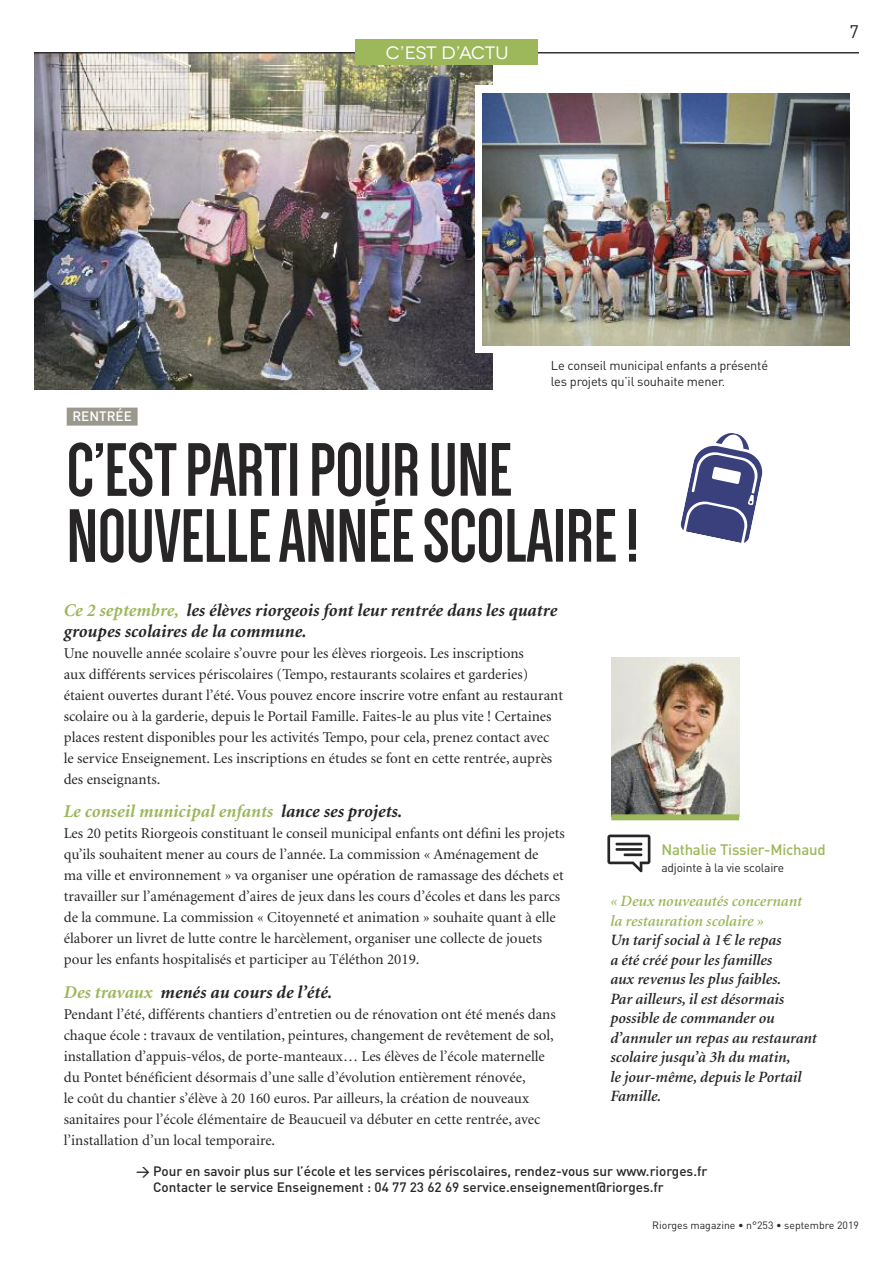
<style>
.page{position:relative;width:893px;height:1263px;background:#fff}
.page>*{position:absolute;margin:0;border:0;box-sizing:border-box;transform-origin:0 0}
.t1{font:700 78px/66px "Dense";color:#272526}
.t2{font:italic 700 18px/21px "Minion";color:#272526}
.t3{font:italic 700 18px "Minion";color:#9cb85b}
.t4{font:18px "Novecentowide";letter-spacing:-.02em;color:#fff}
.t5{font:18px "DIN";color:#272526}
.t6{font:italic 600 15.75px/19.5px "Minion";color:#272526}
.t7{font:15px/21px "Minion";color:#272526}
.t8{font:500 15px "DIN";letter-spacing:-.015em;color:#9cb85b}
.t9{font:500 13.5px/16.2px "DIN";color:#272526}
.t10{font:500 13.5px "DIN";color:#fff}
.t11{font:12.75px/16.5px "DIN";letter-spacing:-.015em;color:#272526}
.t12{font:12px "DIN";letter-spacing:-.015em;color:#272526}
.t13{font:10.5px "DIN Pro";color:#272526}
.s1{color:#9b998e}
.s2{color:#9cb85b}
.s3{color:#272526}
.s4{font-family:"Euro Mono";font-weight:400}
</style>
<div class="page">
<img style="left:34px;top:53px;width:458px;height:336px">
<hr style="left:34px;top:52px;width:825px;height:1px;background:#272526">
<div style="left:355px;top:39px;width:183px;height:26px;background:#9cb85b"></div>
<div style="left:67px;top:408px;width:71px;height:18px;background:#9b998e"></div>
<svg style="left:680px;top:433px;width:83px;height:110px"></svg>
<div style="left:475px;top:86px;width:400px;height:267px;background:#fff"></div>
<img style="left:483px;top:93px;width:366px;height:253px">
<img style="left:612px;top:657px;width:127px;height:157px">
<div style="left:611px;top:814px;width:128px;height:6px;background:#9cb85b"></div>
<svg style="left:607px;top:834px;width:43px;height:38px"></svg>
<p class="t4" style="left:386px;top:42px;width:124px">C’EST D’ACTU</p>
<p class="t5" style="left:850px;top:21px;width:11px">7</p>
<p class="t11" style="left:551px;top:357px;width:219px">Le conseil municipal enfants a présenté les projets qu’il souhaite mener.</p>
<p class="t10" style="left:67px;top:409px;width:72px"><span class="s1">-</span>RENTRÉE<span class="s1">-</span></p>
<h1 class="t1" style="left:67px;top:443px;width:574px">C’ESTPARTIPOURUNE<br>NOUVELLEANNÉESCOLAIRE!</h1>
<p class="t2" style="left:64px;top:601px;width:495px"><span class="s2">Ce 2 septembre,</span> les élèves riorgeois font leur rentrée dans les quatre groupes scolaires de la commune.</p>
<p class="t7" style="left:64px;top:643px;width:501px">Une nouvelle année scolaire s’ouvre pour les élèves riorgeois. Les inscriptions<br>aux différents services périscolaires (Tempo, restaurants scolaires et garderies) étaient ouvertes durant l’été. Vous pouvez encore inscrire votre enfant au restaurant scolaire ou à la garderie, depuis le Portail Famille. Faites-le au plus vite ! Certaines places restent disponibles pour les activités Tempo, pour cela, prenez contact avec le service Enseignement. Les inscriptions en études se font en cette rentrée, auprès des enseignants.</p>
<p class="t3" style="left:64px;top:805px;width:340px">Le conseil municipal enfants <span class="s3">lance ses projets.</span></p>
<p class="t7" style="left:64px;top:824px;width:502px">Les 20 petits Riorgeois constituant le conseil municipal enfants ont défini les projets qu’ils souhaitent mener au cours de l’année. La commission « Aménagement de<br>ma ville et environnement » va organiser une opération de ramassage des déchets et travailler sur l’aménagement d’aires de jeux dans les cours d’écoles et dans les parcs de la commune. La commission « Citoyenneté et animation » souhaite quant à elle élaborer un livret de lutte contre le harcèlement, organiser une collecte de jouets pour les enfants hospitalisés et participer au Téléthon 2019.</p>
<p class="t2" style="left:64px;top:983px;width:270px"><span class="s2">Des travaux</span> menés au cours de l’été.</p>
<p class="t7" style="left:64px;top:1005px;width:494px">Pendant l’été, différents chantiers d’entretien ou de rénovation ont été menés dans chaque école : travaux de ventilation, peintures, changement de revêtement de sol, installation d’appuis-vélos, de porte-manteaux… Les élèves de l’école maternelle du Pontet bénéficient désormais d’une salle d’évolution entièrement rénovée,<br>le coût du chantier s’élève à 20 160 euros. Par ailleurs, la création de nouveaux sanitaires pour l’école élémentaire de Beaucueil va débuter en cette rentrée, avec l’installation d’un local temporaire.</p>
<p class="t9" style="left:153px;top:1163px;width:556px;text-indent:-17px">&gt; Pour en savoir plus sur l’école et les services périscolaires, rendez-vous sur www.riorges.fr<br>Contacter le service Enseignement : 04 77 23 62 69 service.enseignement@riorges.fr</p>
<p class="t8" style="left:661px;top:841px;width:166px">Nathalie Tissier-Michaud</p>
<p class="t12" style="left:661px;top:861px;width:124px">adjointe à la vie scolaire</p>
<p class="t6" style="left:610px;top:893px;width:208px"><span class="s2">« Deux nouveautés concernant la restauration scolaire »<br></span>Un tarif social à 1<span class="s4">€</span> le repas<br>a été créé pour les familles<br>aux revenus les plus faibles.<br>Par ailleurs, il est désormais possible de commander ou d’annuler un repas au restaurant scolaire jusqu’à 3h du matin,<br>le jour-même, depuis le Portail<br>Famille.</p>
<p class="t13" style="left:652px;top:1221px;width:208px">Riorges magazine • n°253 • septembre 2019</p>
</div>
